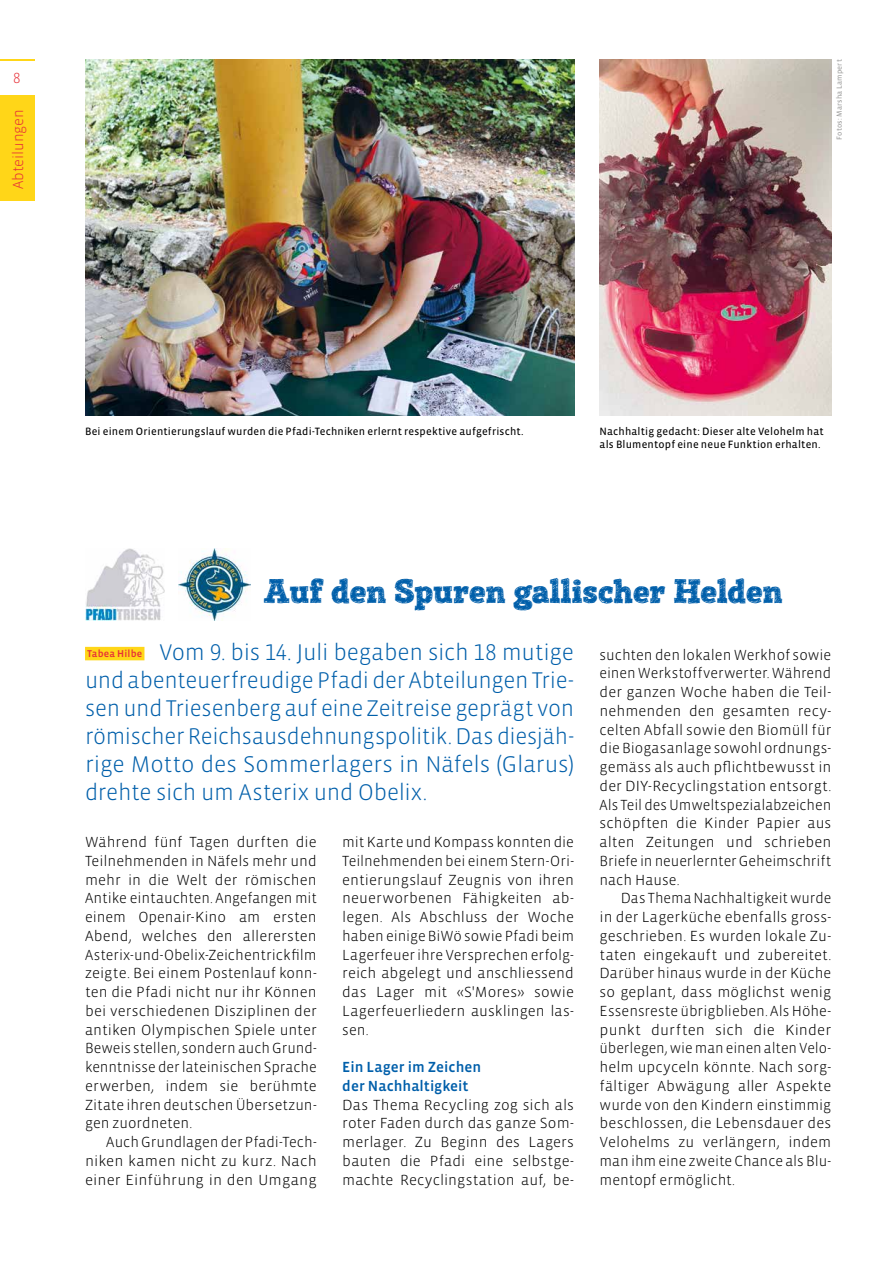
<style>
.page{position:relative;width:893px;height:1263px;background:#fff}
.page>*{position:absolute;margin:0;border:0;box-sizing:border-box;transform-origin:0 0}
.t1{font:33px "Posterizer KG Sketch";letter-spacing:-.01em;color:#005faa}
.t2{font:300 23.25px/28.2px "Vista Sans OT";letter-spacing:-.01em;color:#005faa;text-align:justify}
.t3{font:300 15px/18.8px "Vista Sans OT";color:#000;text-align:justify}
.t4{font:500 15px/18.8px "Vista Sans OT";color:#005faa}
.t5{font:300 15px "Vista Sans OT";letter-spacing:-.01em;color:#e73037}
.t6{font:10.8px/13.5px "Vista Sans OT";letter-spacing:.015em;color:#000}
.t7{font:500 10.2px "Vista Sans OT";letter-spacing:.025em;color:#e73037}
.t8{font:7.5px "Vista Sans OT";letter-spacing:.025em;color:#9d9d9c}
</style>
<div class="page">
<div style="left:0;top:96px;width:34px;height:105px;background:#ffd618"></div>
<hr style="left:0;top:60px;width:34px;height:1px;background:#ffd618">
<img style="left:85px;top:60px;width:489px;height:356px">
<div style="left:85px;top:647px;width:59px;height:13px;background:#ffd618"></div>
<img style="left:600px;top:60px;width:231px;height:356px">
<img style="left:85px;top:549px;width:80px;height:72px">
<img style="left:179px;top:549px;width:72px;height:72px">
<p class="t5" style="left:13px;top:70px;width:9px">8</p>
<p class="t5" style="left:10px;top:189px;width:81px;rotate:-90deg">Abteilungen</p>
<p class="t8" style="left:836px;top:140px;width:82px;rotate:-90deg">Fotos: Marsha Lampert</p>
<p class="t6" style="left:85px;top:424px;width:440px">Bei einem Orientierungslauf wurden die Pfadi-Techniken erlernt respektive aufgefrischt.</p>
<p class="t6" style="left:600px;top:424px;width:226px">Nachhaltig gedacht: Dieser alte Velohelm hat als Blumentopf eine neue Funktion erhalten.</p>
<h1 class="t1" style="left:264px;top:570px;width:521px">Auf den Spuren gallischer Helden</h1>
<p class="t2" style="left:85px;top:638px;width:491px;text-indent:74px">Vom 9. bis 14. Juli begaben sich 18 mutige und abenteuerfreudige Pfadi der Abteilungen Trie&shy;sen und Triesenberg auf eine Zeitreise geprägt von römischer Reichsausdehnungspolitik. Das diesjäh&shy;rige Motto des Sommerlagers in Näfels (Glarus) drehte sich um Asterix und Obelix.</p>
<p class="t3" style="left:85px;top:833px;width:233px">Während fünf Tagen durften die Teilnehmenden in Näfels mehr und mehr in die Welt der römischen Antike eintauchten. Angefangen mit einem Openair-Kino am ersten Abend, welches den allerersten Asterix-und-Obelix-Zeichentrickfilm zeigte. Bei einem Postenlauf konn&shy;ten die Pfadi nicht nur ihr Können bei verschiedenen Disziplinen der antiken Olympischen Spiele unter Beweis stellen, sondern auch Grund&shy;kenntnisse der lateinischen Sprache erwerben, indem sie berühmte Zitate ihren deutschen Übersetzun&shy;gen zuordneten.</p>
<p class="t3" style="left:85px;top:1133px;width:233px;text-indent:21px">Auch Grundlagen der Pfadi-Tech&shy;niken kamen nicht zu kurz. Nach einer Einführung in den Umgang</p>
<p class="t7" style="left:87px;top:648px;width:57px">Tabea Hilbe</p>
<p class="t3" style="left:342px;top:833px;width:233px">mit Karte und Kompass konnten die Teilnehmenden bei einem Stern-Ori&shy;entierungslauf Zeugnis von ihren neuerworbenen Fähigkeiten ab&shy;legen. Als Abschluss der Woche haben einige BiWö sowie Pfadi beim Lagerfeuer ihre Versprechen erfolg&shy;reich abgelegt und anschliessend das Lager mit «S'Mores» sowie Lagerfeuerliedern ausklingen las&shy;sen.</p>
<p class="t4" style="left:342px;top:1058px;width:140px">Ein Lager im Zeichen der Nachhaltigkeit</p>
<p class="t3" style="left:342px;top:1095px;width:233px">Das Thema Recycling zog sich als roter Faden durch das ganze Som&shy;merlager. Zu Beginn des Lagers bauten die Pfadi eine selbstge&shy;machte Recyclingstation auf, be-</p>
<p class="t3" style="left:600px;top:645px;width:233px">suchten den lokalen Werkhof sowie einen Werkstoffverwerter. Während der ganzen Woche haben die Teil&shy;nehmenden den gesamten recy&shy;celten Abfall sowie den Biomüll für die Biogasanlage sowohl ordnungs&shy;gemäss als auch pflichtbewusst in der DIY-Recyclingstation entsorgt.<br>Als Teil des Umweltspezialabzeichen schöpften die Kinder Papier aus alten Zeitungen und schrieben Briefe in neuerlernter Geheimschrift nach Hause.</p>
<p class="t3" style="left:600px;top:889px;width:233px;text-indent:21px">Das Thema Nachhaltigkeit wurde in der Lagerküche ebenfalls gross&shy;geschrieben. Es wurden lokale Zu&shy;taten eingekauft und zubereitet.<br>Darüber hinaus wurde in der Küche so geplant, dass möglichst wenig Essensreste übrigblieben. Als Höhe&shy;punkt durften sich die Kinder überlegen, wie man einen alten Velo&shy;helm upcyceln könnte. Nach sorg&shy;fältiger Abwägung aller Aspekte wurde von den Kindern einstimmig beschlossen, die Lebensdauer des Velohelms zu verlängern, indem man ihm eine zweite Chance als Blu&shy;mentopf ermöglicht.</p>
</div>
